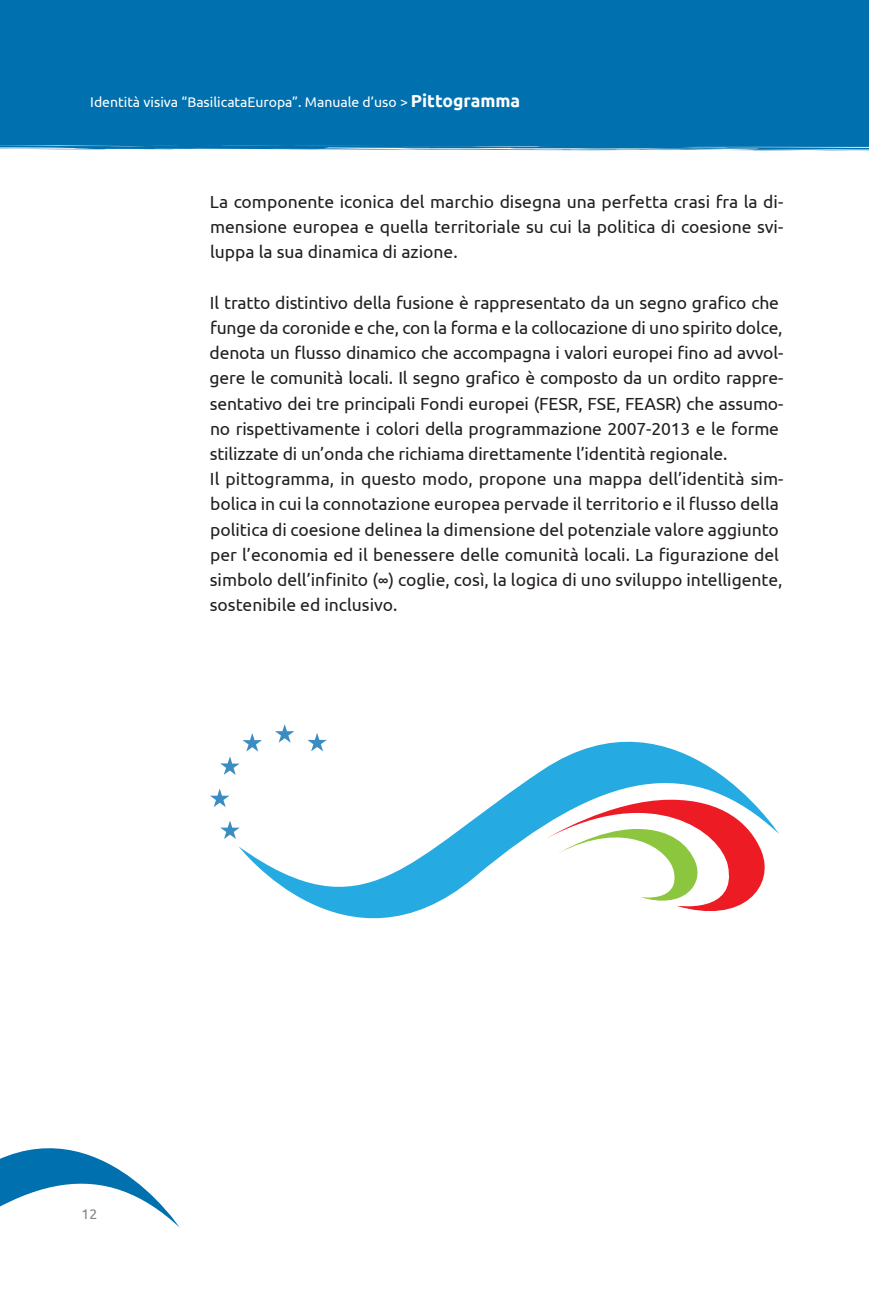
<style>
.page{position:relative;width:869px;height:1290px;background:#fff}
.page>*{position:absolute;margin:0;border:0;box-sizing:border-box;transform-origin:0 0}
.t1{font:17.5px/25.2px "Ubuntu";letter-spacing:-.01em;color:#231f20;text-align:justify}
.t2{font:14px "Ubuntu";color:#fff}
.t3{font:14px "Ubuntu";color:#808285}
.s1{font-weight:700;font-size:17.5px}
</style>
<div class="page">
<svg style="left:0;top:1148px;width:179px;height:79px"></svg>
<div style="left:0;top:0;width:868px;height:151px;background:#0070af"></div>
<svg style="left:710px;top:144px;width:145px;height:7px"></svg>
<svg style="left:375px;top:145px;width:18px;height:4px"></svg>
<svg style="left:550px;top:144px;width:130px;height:7px"></svg>
<svg style="left:137px;top:149px;width:28px;height:1px"></svg>
<svg style="left:462px;top:146px;width:39px;height:1px"></svg>
<svg style="left:15px;top:143px;width:83px;height:7px"></svg>
<div style="left:0;top:0;width:127px;height:96px;background:#0070af"></div>
<svg style="left:239px;top:731px;width:539px;height:188px"></svg>
<svg style="left:547px;top:782px;width:228px;height:137px"></svg>
<svg style="left:275px;top:724px;width:19px;height:19px"></svg>
<svg style="left:220px;top:733px;width:42px;height:42px"></svg>
<svg style="left:210px;top:789px;width:19px;height:18px"></svg>
<svg style="left:220px;top:820px;width:20px;height:19px"></svg>
<svg style="left:307px;top:733px;width:20px;height:18px"></svg>
<p class="t2" style="left:90px;top:94px;width:431px">Identità visiva “BasilicataEuropa”. Manuale d’uso &gt; <span class="s1">Pittogramma</span></p>
<p class="t1" style="left:210px;top:189px;width:574px">La componente iconica del marchio disegna una perfetta crasi fra la di&shy;mensione europea e quella territoriale su cui la politica di coesione svi&shy;luppa la sua dinamica di azione.</p>
<p class="t1" style="left:209px;top:290px;width:575px;text-align:left">Il tratto distintivo della fusione è rappresentato da un segno grafico che funge da coronide e che, con la forma e la collocazione di uno spirito dolce, denota un flusso dinamico che accompagna i valori europei fino ad avvol&shy;gere le comunità locali. Il segno grafico è composto da un ordito rappre&shy;sentativo dei tre principali Fondi europei (FESR, FSE, FEASR) che assumo&shy;no rispettivamente i colori della programmazione 2007-2013 e le forme stilizzate di un’onda che richiama direttamente l’identità regionale.<br>Il pittogramma, in questo modo, propone una mappa dell’identità sim&shy;bolica in cui la connotazione europea pervade il territorio e il flusso della politica di coesione delinea la dimensione del potenziale valore aggiunto per l’economia ed il benessere delle comunità locali. La figurazione del simbolo dell’infinito (∞) coglie, così, la logica di uno sviluppo intelligente, sostenibile ed inclusivo.</p>
<p class="t3" style="left:81px;top:1206px;width:17px">12</p>
</div>
